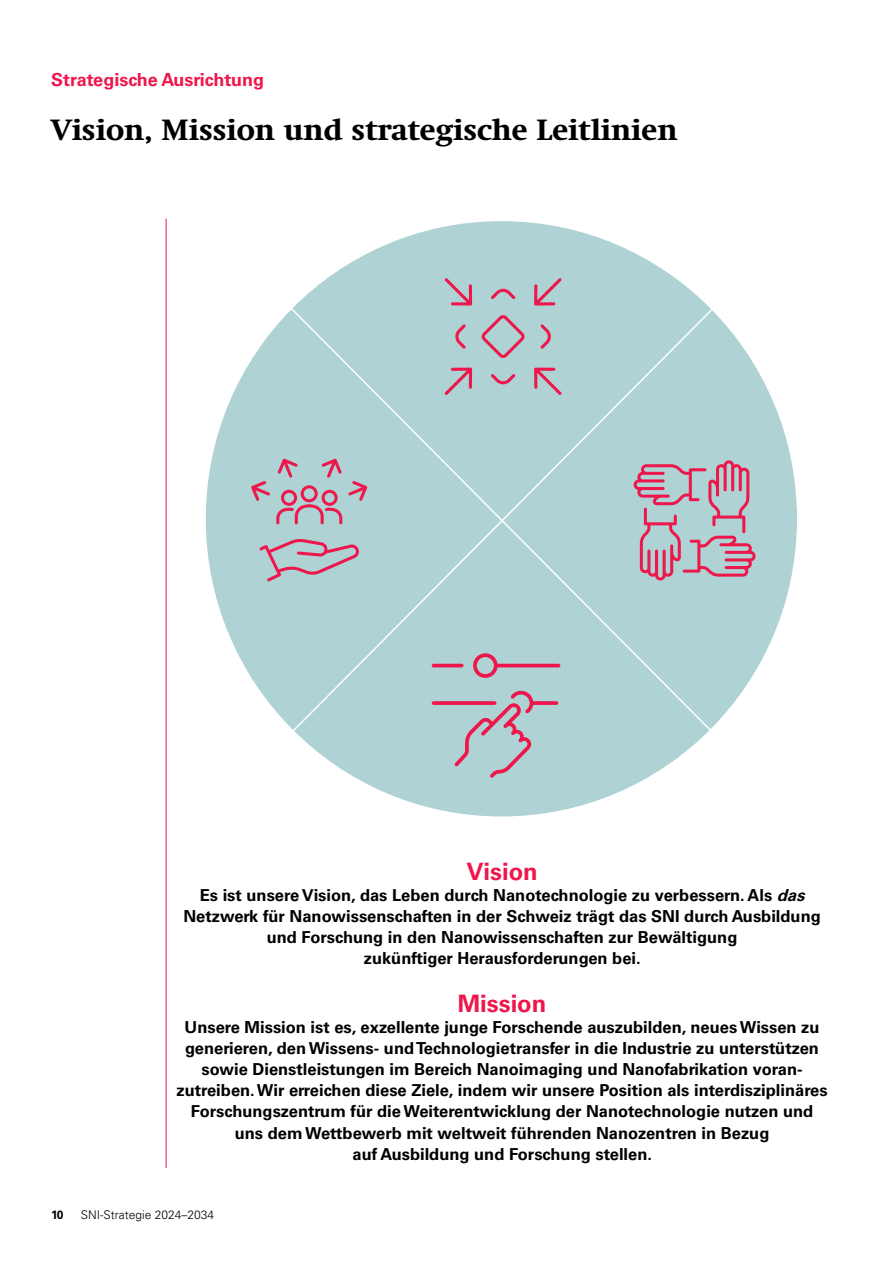
<style>
.page{position:relative;width:893px;height:1263px;background:#fff}
.page>*{position:absolute;margin:0;border:0;box-sizing:border-box;transform-origin:0 0}
.t1{font:700 30px "Swift Neue LT Pro";color:#000}
.t2{font:700 24px "Univers LT Std";color:#ed174c}
.t3{font:700 18px "Univers LT Std";color:#ed174c}
.t4{font:700 16.5px/21px "Univers LT Std";color:#000;text-align:center}
.t5{font:300 12px "Univers LT Std";color:#000}
.t6{font:700 12px "Univers LT Std";color:#000}
.s1{font-style:italic}
</style>
<div class="page">
<hr style="left:166px;top:219px;width:1px;height:949px;background:#ed174c">
<div style="left:206px;top:221px;width:591px;height:595px;background:#afd2d5;border-radius:50%"></div>
<svg style="left:286px;top:307px;width:428px;height:431px"></svg>
<svg style="left:348px;top:481px;width:19px;height:20px"></svg>
<svg style="left:278px;top:459px;width:20px;height:19px"></svg>
<svg style="left:251px;top:481px;width:19px;height:20px"></svg>
<svg style="left:322px;top:459px;width:20px;height:19px"></svg>
<svg style="left:259px;top:538px;width:100px;height:43px"></svg>
<svg style="left:276px;top:485px;width:66px;height:39px"></svg>
<hr style="left:432px;top:664px;width:32px;height:3px;background:#ed174c;border-radius:2px">
<svg style="left:473px;top:653px;width:87px;height:25px"></svg>
<svg style="left:432px;top:701px;width:64px;height:4px"></svg>
<svg style="left:454px;top:691px;width:104px;height:87px"></svg>
<svg style="left:634px;top:460px;width:122px;height:120px"></svg>
<svg style="left:454px;top:324px;width:12px;height:25px"></svg>
<svg style="left:491px;top:289px;width:24px;height:10px"></svg>
<svg style="left:540px;top:324px;width:12px;height:25px"></svg>
<svg style="left:491px;top:374px;width:24px;height:10px"></svg>
<svg style="left:534px;top:368px;width:28px;height:27px"></svg>
<svg style="left:445px;top:278px;width:27px;height:27px"></svg>
<svg style="left:534px;top:278px;width:28px;height:27px"></svg>
<svg style="left:445px;top:368px;width:27px;height:27px"></svg>
<svg style="left:482px;top:315px;width:43px;height:43px"></svg>
<p class="t3" style="left:51px;top:69px;width:215px">Strategische Ausrichtung</p>
<h1 class="t1" style="left:51px;top:112px;width:628px">Vision, Mission und strategische Leitlinien</h1>
<h2 class="t2" style="left:466px;top:858px;width:73px">Vision</h2>
<p class="t4" style="left:183px;top:885px;width:639px">Es ist unsere Vision, das Leben durch Nanotechnologie zu verbessern. Als <span class="s1">das </span>Netzwerk für Nanowissenschaften in der Schweiz trägt das SNI durch Ausbildung und Forschung in den Nanowissenschaften zur Bewältigung<br>zukünftiger Herausforderungen bei.</p>
<h2 class="t2" style="left:458px;top:990px;width:90px">Mission</h2>
<p class="t4" style="left:176px;top:1017px;width:653px">Unsere Mission ist es, exzellente junge Forschende auszubilden, neues Wissen zu generieren, den Wissens- und Technologietransfer in die Industrie zu unterstützen sowie Dienstleistungen im Bereich Nanoimaging und Nanofabrikation voran&shy;zutreiben. Wir erreichen diese Ziele, indem wir unsere Position als interdisziplinäres Forschungszentrum für die Weiterentwicklung der Nanotechnologie nutzen und uns dem Wettbewerb mit weltweit führenden Nanozentren in Bezug<br>auf Ausbildung und Forschung stellen.</p>
<p class="t6" style="left:51px;top:1208px;width:14px">10</p>
<p class="t5" style="left:81px;top:1208px;width:135px">SNI-Strategie 2024–2034</p>
</div>
